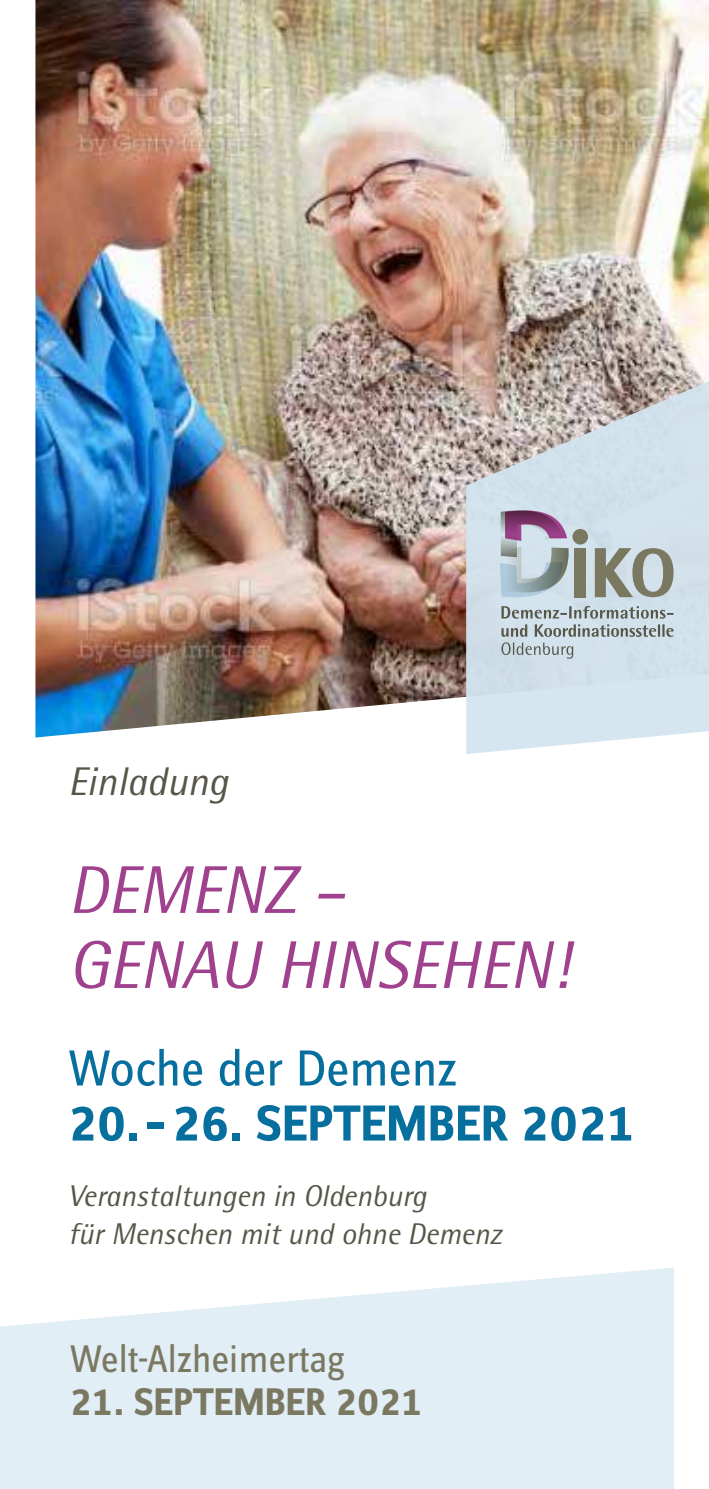
<style>
.page{position:relative;width:709px;height:1489px;background:#fff}
.page>*{position:absolute;margin:0;border:0;box-sizing:border-box;transform-origin:0 0}
.t1{font:italic 67.5px/75px "Rotis Semi Sans";color:#9f418d}
.t2{font:52.5px "Zine Sans Dis Bold Roman Tf";letter-spacing:-.005em;color:#076f9e}
.t3{font:52.5px "Zine Sans Dis Regular Roman Tf";letter-spacing:-.005em;color:#076f9e}
.t4{font:40px "Zine Sans Dis Regular Roman Tf";letter-spacing:-.005em;color:#7b7862}
.t5{font:40px "Zine Sans Dis Bold Roman Tf";letter-spacing:-.005em;color:#7b7862}
.t6{font:italic 40px "Rotis Semi Sans";color:#575547}
.t7{font:italic 30px/37.5px "Rotis Semi Sans";color:#575547}
</style>
<div class="page">
<img style="left:35px;top:0;width:674px;height:737px">
<svg style="left:466px;top:342px;width:243px;height:412px;background:#cbd2d7"></svg>
<svg style="left:500px;top:510px;width:68px;height:87px;background:#aaa8b8"></svg>
<svg style="left:501px;top:624px;width:172px;height:34px;background:#bbc8ce"></svg>
<svg style="left:501px;top:606px;width:172px;height:12px;background:#a9b4b6"></svg>
<svg style="left:595px;top:548px;width:78px;height:49px;background:#a1a69e"></svg>
<div style="left:572px;top:529px;width:16px;height:15px;background:#7b7862;border-radius:50%"></div>
<div style="left:574px;top:548px;width:11px;height:49px;background:#7b7862"></div>
<svg style="left:0;top:1268px;width:673px;height:220px;background:#e5f0f6"></svg>
<h3 class="t6" style="left:68px;top:757px;width:162px">Einladung</h3>
<h1 class="t1" style="left:68px;top:851px;width:503px">DEMENZ –<br>GENAU HINSEHEN!</h1>
<h2 class="t3" style="left:68px;top:1043px;width:391px">Woche der Demenz</h2>
<h2 class="t2" style="left:68px;top:1096px;width:569px">20.–26. SEPTEMBER 2021</h2>
<p class="t7" style="left:68px;top:1176px;width:435px">Veranstaltungen in Oldenburg<br>für Menschen mit und ohne Demenz</p>
<h3 class="t4" style="left:70px;top:1339px;width:276px">Welt-Alzheimertag</h3>
<h3 class="t5" style="left:70px;top:1380px;width:355px">21. SEPTEMBER 2021</h3>
</div>
